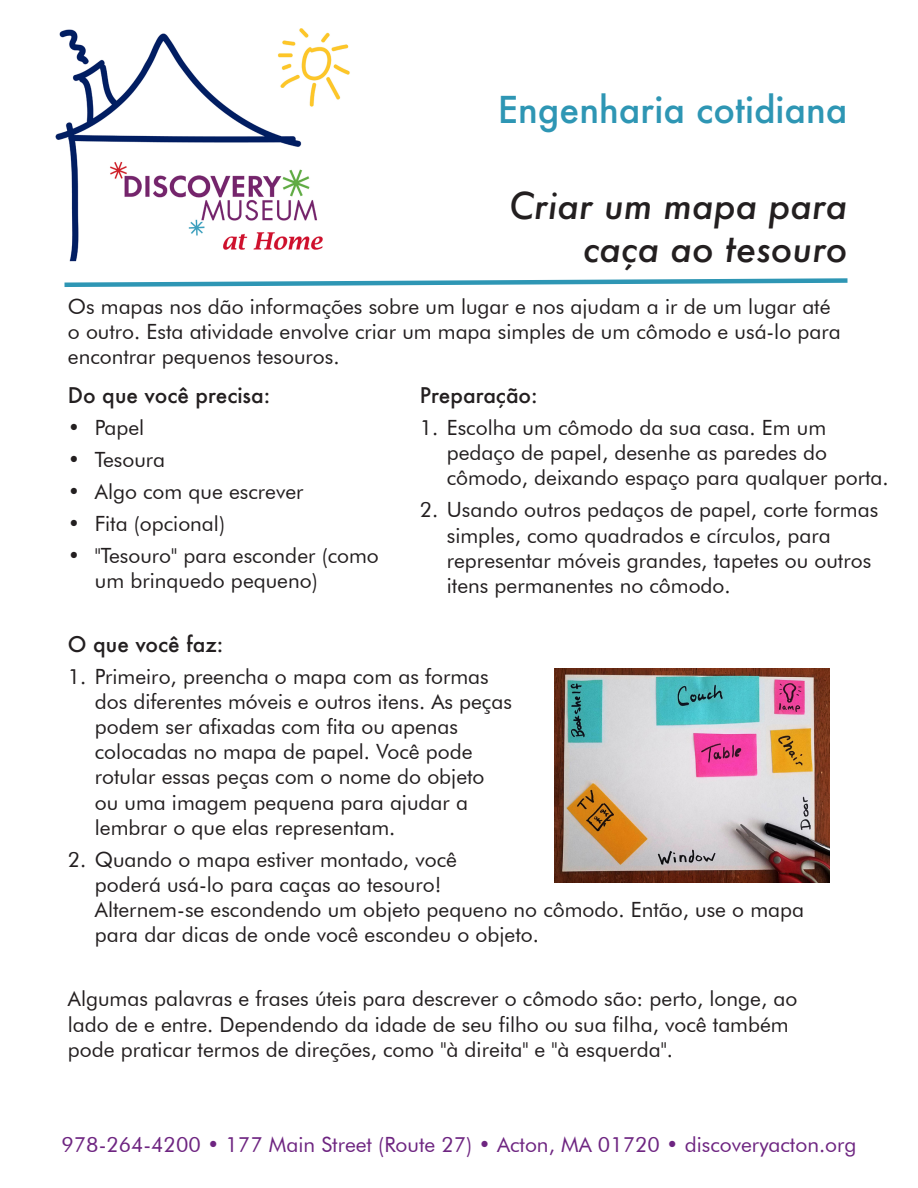
<style>
.page{position:relative;width:918px;height:1188px;background:#fff}
.page>*{position:absolute;margin:0;border:0;box-sizing:border-box;transform-origin:0 0}
.t1{font:italic 500 36px/43.2px "Futura";color:#231f20;text-align:right}
.t2{font:500 36px "Futura";color:#2e96b4}
.t3{font:21px/25.2px "Futura BT";color:#231f20}
.t4{font:21px "Futura BT";color:#6e2581}
.t5{font:500 21px "Futura";color:#231f20}
</style>
<div class="page">
<img style="left:55px;top:28px;width:295px;height:234px">
<svg style="left:64px;top:278px;width:784px;height:9px"></svg>
<img style="left:555px;top:668px;width:274px;height:215px">
<p class="t2" style="left:498px;top:85px;width:351px">Engenharia cotidiana</p>
<p class="t1" style="left:509px;top:183px;width:340px">Criar um mapa para caça ao tesouro</p>
<p class="t3" style="left:68px;top:294px;width:774px">Os mapas nos dão informações sobre um lugar e nos ajudam a ir de um lugar até o outro. Esta atividade envolve criar um mapa simples de um cômodo e usá-lo para encontrar pequenos tesouros.</p>
<p class="t5" style="left:420px;top:381px;width:119px">Preparação:</p>
<p class="t3" style="left:447px;top:415px;width:443px;text-indent:-27px">1. Escolha um cômodo da sua casa. Em um pedaço de papel, desenhe as paredes do cômodo, deixando espaço para qualquer porta.</p>
<p class="t3" style="left:447px;top:497px;width:433px;text-indent:-27px">2. Usando outros pedaços de papel, corte formas simples, como quadrados e círculos, para representar móveis grandes, tapetes ou outros itens permanentes no cômodo.</p>
<p class="t5" style="left:68px;top:381px;width:204px">Do que você precisa:</p>
<p class="t3" style="left:68px;top:415px;width:78px">• Papel</p>
<p class="t3" style="left:68px;top:447px;width:99px">• Tesoura</p>
<p class="t3" style="left:68px;top:479px;width:237px">• Algo com que escrever</p>
<p class="t3" style="left:68px;top:511px;width:159px">• Fita (opcional)</p>
<p class="t3" style="left:95px;top:543px;width:285px;text-indent:-27px">• "Tesouro" para esconder (como um brinquedo pequeno)</p>
<p class="t5" style="left:68px;top:630px;width:157px">O que você faz:</p>
<p class="t3" style="left:95px;top:663px;width:419px;text-indent:-27px">1. Primeiro, preencha o mapa com as formas dos diferentes móveis e outros itens. As peças podem ser afixadas com fita ou apenas colocadas no mapa de papel. Você pode rotular essas peças com o nome do objeto ou uma imagem pequena para ajudar a lembrar o que elas representam.</p>
<p class="t3" style="left:95px;top:847px;width:711px;text-indent:-27px">2. Quando o mapa estiver montado, você<br>poderá usá-lo para caças ao tesouro!<br>Alternem-se escondendo um objeto pequeno no cômodo. Então, use o mapa para dar dicas de onde você escondeu o objeto.</p>
<p class="t3" style="left:68px;top:986px;width:731px">Algumas palavras e frases úteis para descrever o cômodo são: perto, longe, ao lado de e entre. Dependendo da idade de seu filho ou sua filha, você também pode praticar termos de direções, como "à direita" e "à esquerda".</p>
<p class="t4" style="left:62px;top:1131px;width:797px">978-264-4200 • 177 Main Street (Route 27) • Acton, MA 01720 • discoveryacton.org</p>
</div>
